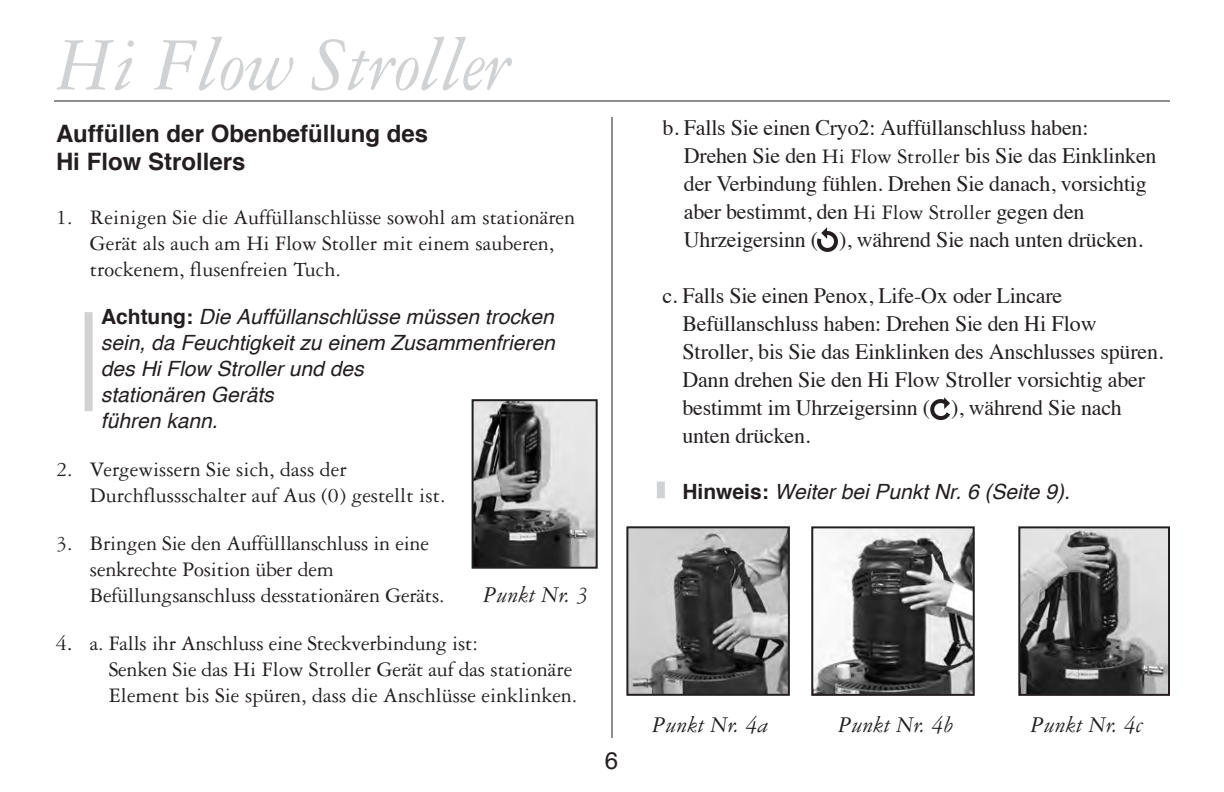
<style>
.page{position:relative;width:1224px;height:792px;background:#fff}
.page>*{position:absolute;margin:0;border:0;box-sizing:border-box;transform-origin:0 0}
.t1{font:italic 80px "Garamond Three";letter-spacing:-.01em;color:#d1d2d4}
.t2{font:700 24px/28px "Helvetica";color:#231f20}
.t3{font:italic 24px "Garamond Three";color:#231f20}
.t4{font:24px "Helvetica";color:#231f20}
.t5{font:22px/28px "Times";letter-spacing:-.01em;color:#231f20}
.t6{font:22px/26px "Garamond Three";color:#231f20}
.t7{font:italic 21px/26px "Helvetica";color:#231f20}
.s1{font-weight:700;font-style:normal}
.s2{font-size:24px}
.s3{font-family:"Garamond Three"}
</style>
<div class="page">
<hr style="left:612px;top:117px;width:1px;height:621px;background:#231f20">
<hr style="left:54px;top:100px;width:1116px;height:2px;background:#231f20">
<div style="left:85px;top:312px;width:8px;height:99px;background:#d1d2d4"></div>
<div style="left:657px;top:482px;width:8px;height:16px;background:#d1d2d4"></div>
<svg style="left:817px;top:227px;width:21px;height:25px"></svg>
<svg style="left:930px;top:397px;width:20px;height:24px"></svg>
<img style="left:475px;top:402px;width:120px;height:164px">
<div style="left:472px;top:399px;width:126px;height:170px;border:2px solid #231f20"></div>
<img style="left:1021px;top:529px;width:146px;height:164px">
<div style="left:1018px;top:526px;width:152px;height:170px;border:2px solid #231f20"></div>
<img style="left:814px;top:529px;width:158px;height:164px">
<div style="left:811px;top:526px;width:164px;height:170px;border:2px solid #231f20"></div>
<img style="left:629px;top:529px;width:158px;height:164px">
<div style="left:626px;top:526px;width:164px;height:170px;border:2px solid #231f20"></div>
<h1 class="t1" style="left:56px;top:37px;width:456px">Hi Flow Stroller</h1>
<p class="t2" style="left:56px;top:119px;width:374px">Auffüllen der Obenbefüllung des<br>Hi Flow Strollers</p>
<p class="t6" style="left:90px;top:206px;width:487px;text-indent:-34px">1. Reinigen Sie die Auffüllanschlüsse sowohl am stationären<br>Gerät als auch am Hi Flow Stoller mit einem sauberen, trockenem, flusenfreien Tuch.</p>
<p class="t7" style="left:101px;top:304px;width:455px"><span class="s1">Achtung:</span> Die Auffüllanschlüsse müssen trocken sein, da Feuchtigkeit zu einem Zusammenfrieren des Hi Flow Stroller und des<br>stationären Geräts<br>führen kann.</p>
<p class="t6" style="left:90px;top:458px;width:357px;text-indent:-34px">2. Vergewissern Sie sich, dass der<br>Durchflussschalter auf Aus (0) gestellt ist.</p>
<p class="t6" style="left:90px;top:532px;width:356px;text-indent:-34px">3. Bringen Sie den Auffülllanschluss in eine senkrechte Position über dem<br>Befüllungsanschluss desstationären Geräts.</p>
<p class="t6" style="left:109px;top:633px;width:470px;text-indent:-53px">4<span class="s2">.</span> a. Falls ihr Anschluss eine Steckverbindung ist:<br>Senken Sie das Hi Flow Stroller Gerät auf das stationäre<br>Element bis Sie spüren, dass die Anschlüsse einklinken.</p>
<p class="t3" style="left:483px;top:586px;width:107px">Punkt Nr. 3</p>
<p class="t4" style="left:605px;top:742px;width:15px">6</p>
<p class="t5" style="left:684px;top:111px;width:474px;text-indent:-22px">b. Falls Sie einen Cryo2: Auffüllanschluss haben:<br>Drehen Sie den <span class="s3">Hi Flow Stroller</span> bis Sie das Einklinken der Verbindung fühlen. Drehen Sie danach, vorsichtig aber bestimmt, den <span class="s3">Hi Flow Stroller</span> gegen den Uhrzeigersinn ( ), während Sie nach unten drücken.</p>
<p class="t5" style="left:682px;top:279px;width:482px;text-indent:-20px">c. Falls Sie einen Penox, Life-Ox oder Lincare Befüllanschluss haben: Drehen Sie den Hi Flow Stroller, bis Sie das Einklinken des Anschlusses spüren.<br>Dann drehen Sie den Hi Flow Stroller vorsichtig aber bestimmt im Uhrzeigersinn ( ), während Sie nach unten drücken.</p>
<p class="t7" style="left:682px;top:479px;width:389px"><span class="s1">Hinweis:</span> Weiter bei Punkt Nr. 6 (Seite 9).</p>
<p class="t3" style="left:652px;top:717px;width:118px">Punkt Nr. 4a</p>
<p class="t3" style="left:838px;top:717px;width:116px">Punkt Nr. 4b</p>
<p class="t3" style="left:1031px;top:717px;width:114px">Punkt Nr. 4c</p>
</div>
